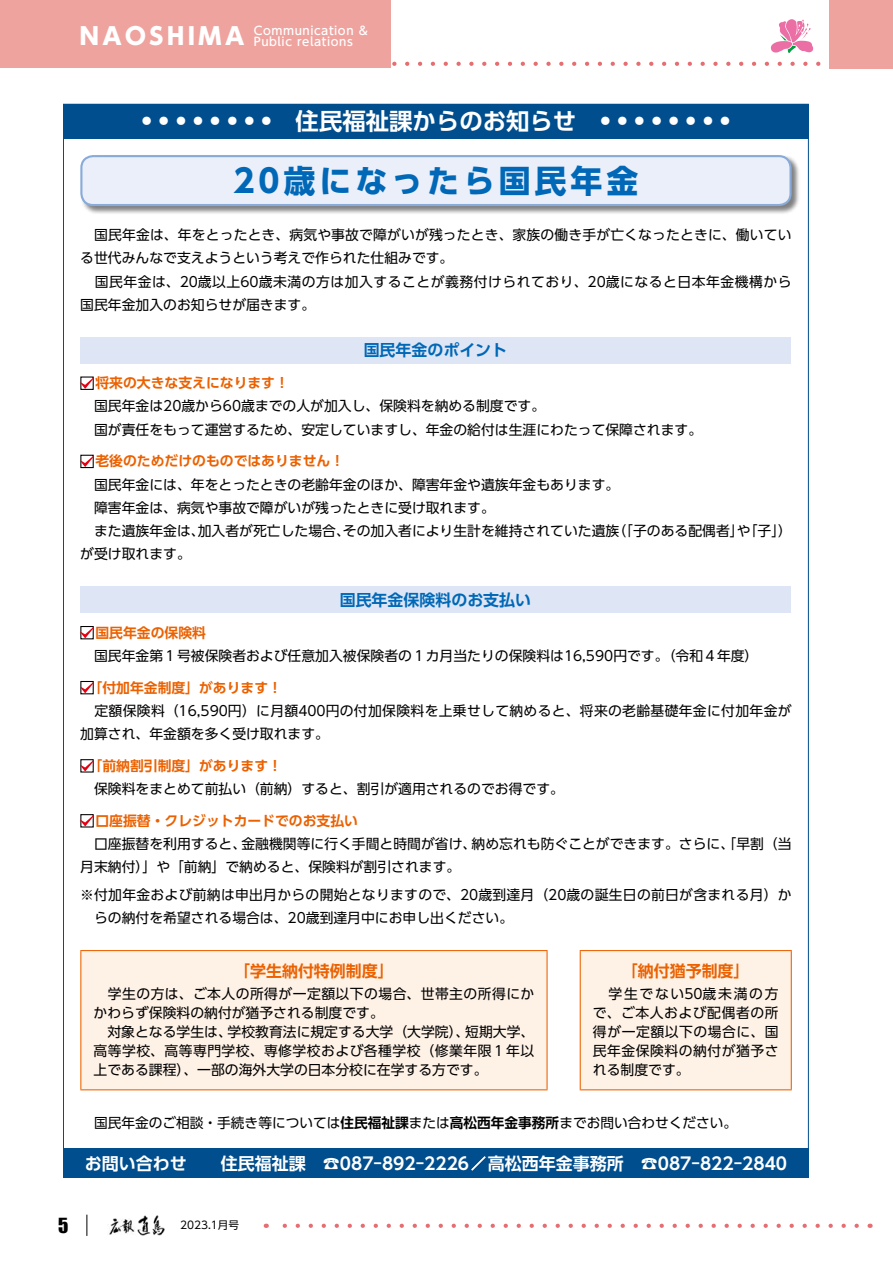
<style>
.page{position:relative;width:893px;height:1263px;background:#fff}
.page>*{position:absolute;margin:0;border:0;box-sizing:border-box;transform-origin:0 0}
.t1{font:700 31.95px "UD Shin Go Pro";letter-spacing:.125em;color:#0068b7}
.t2{font:700 23.4px "Shin Go Pro De";color:#fff}
.t3{font:700 23.4px "UD Shin Go Pro De";color:#fff}
.t4{font:800 23.4px "UD Shin Go Pro";letter-spacing:.15em;color:#fff}
.t5{font:19.2px "Impact";color:#000}
.t6{font:700 16.95px "UD Shin Go Pro De";color:#fff}
.t7{font:700 15.9px "UD Shin Go Pro De";color:#0068b7}
.t8{font:700 15.9px "UD Shin Go Pro De";color:#eb6100}
.t9{font:13.8px/23.2px "UD Shin Go Pro";color:#000}
.t10{font:700 13.8px "UD Shin Go Pro De";color:#eb6100}
.t11{font:13.8px/23.2px "UD Shin Go Pro";letter-spacing:.02em;color:#000}
.t12{font:13.8px/23.2px "UD Shin Go Pro";letter-spacing:.025em;color:#000}
.t13{font:13.8px "UD Shin Go Pro";letter-spacing:.03em;color:#000}
.t14{font:500 11.7px "UD Shin Go Pro";letter-spacing:.05em;color:#fff}
.t15{font:10.65px "UD Shin Go Pro";color:#000}
.s1{font-family:"UD Shin Go Pro De";font-weight:700}
.s2{font-size:14.85px}
</style>
<div class="page">
<svg style="left:87px;top:1215px;width:1px;height:21px"></svg>
<svg style="left:392px;top:62px;width:429px;height:4px"></svg>
<div style="left:0;top:0;width:391px;height:68px;background:#eea39e"></div>
<svg style="left:266px;top:1224px;width:591px;height:4px"></svg>
<img style="left:108px;top:1219px;width:27px;height:16px">
<img style="left:138px;top:1215px;width:27px;height:20px">
<div style="left:63px;top:104px;width:746px;height:34px;background:#004e8d"></div>
<div style="left:63px;top:1148px;width:746px;height:30px;background:#004e8d"></div>
<svg style="left:471px;top:1156px;width:15px;height:15px"></svg>
<div style="left:80px;top:155px;width:720px;height:60px;background:#000;opacity:.5"></div>
<div style="left:81px;top:156px;width:709px;height:49px;background:#eaeff9;border-radius:12px"></div>
<div style="left:80px;top:155px;width:712px;height:51px;border:2px solid #88abda;border-radius:12px"></div>
<div style="left:80px;top:337px;width:710px;height:26px;background:#dee6f5"></div>
<div style="left:80px;top:376px;width:14px;height:14px;border:1px solid #000"></div>
<svg style="left:80px;top:378px;width:14px;height:11px"></svg>
<div style="left:80px;top:455px;width:14px;height:13px;border:1px solid #000"></div>
<svg style="left:80px;top:456px;width:14px;height:11px"></svg>
<div style="left:80px;top:586px;width:710px;height:27px;background:#dee6f5"></div>
<div style="left:80px;top:626px;width:14px;height:13px;border:1px solid #000"></div>
<svg style="left:80px;top:627px;width:14px;height:11px"></svg>
<div style="left:80px;top:681px;width:14px;height:13px;border:1px solid #000"></div>
<svg style="left:80px;top:682px;width:14px;height:11px"></svg>
<div style="left:80px;top:759px;width:14px;height:13px;border:1px solid #000"></div>
<svg style="left:80px;top:760px;width:14px;height:11px"></svg>
<div style="left:80px;top:814px;width:14px;height:13px;border:1px solid #000"></div>
<svg style="left:80px;top:815px;width:14px;height:11px"></svg>
<div style="left:81px;top:950px;width:710px;height:140px;background:#fef2e7"></div>
<hr style="left:80px;top:950px;width:468px;height:1px;background:#eb6100">
<hr style="left:80px;top:951px;width:1px;height:138px;background:#eb6100">
<hr style="left:546px;top:951px;width:2px;height:138px;background:#eb6100">
<hr style="left:80px;top:1089px;width:468px;height:1px;background:#eb6100">
<hr style="left:580px;top:950px;width:212px;height:1px;background:#eb6100">
<hr style="left:580px;top:951px;width:1px;height:138px;background:#eb6100">
<hr style="left:791px;top:951px;width:1px;height:138px;background:#eb6100">
<hr style="left:580px;top:1089px;width:212px;height:1px;background:#eb6100">
<svg style="left:771px;top:19px;width:42px;height:34px"></svg>
<div style="left:829px;top:0;width:64px;height:68px;background:#eea39e"></div>
<p class="t14" style="left:254px;top:21px;width:115px">Communication &amp;</p>
<h2 class="t4" style="left:80px;top:17px;width:166px">NAOSHIMA</h2>
<p class="t14" style="left:254px;top:32px;width:101px">Public relations</p>
<h2 class="t2" style="left:141px;top:102px;width:133px">••••••••</h2>
<h2 class="t3" style="left:296px;top:102px;width:282px">住民福祉課からのお知らせ</h2>
<h2 class="t2" style="left:600px;top:102px;width:133px">••••••••</h2>
<h1 class="t1" style="left:234px;top:154px;width:406px">20歳になったら国民年金</h1>
<p class="t9" style="left:80px;top:223px;width:713px">　国民年金は、年をとったとき、病気や事故で障がいが残ったとき、家族の働き手が亡くなったときに、働いている世代みんなで支えようという考えで作られた仕組みです。<br>　国民年金は、20歳以上60歳未満の方は加入することが義務付けられており、20歳になると日本年金機構から国民年金加入のお知らせが届きます。</p>
<p class="t7" style="left:364px;top:337px;width:145px">国民年金のポイント</p>
<p class="t10" style="left:95px;top:372px;width:195px">将来の大きな支えになります!</p>
<p class="t9" style="left:80px;top:394px;width:623px">　国民年金は20歳から60歳までの人が加入し、保険料を納める制度です。<br>　国が責任をもって運営するため、安定していますし、年金の給付は生涯にわたって保障されます。</p>
<p class="t10" style="left:95px;top:450px;width:250px">老後のためだけのものではありません!</p>
<p class="t9" style="left:80px;top:472px;width:540px">　国民年金には、年をとったときの老齢年金のほか、障害年金や遺族年金もあります。</p>
<p class="t9" style="left:80px;top:496px;width:416px">　障害年金は、病気や事故で障がいが残ったときに受け取れます。</p>
<p class="t9" style="left:612px;top:519px;width:181px">（「子のある配偶者 「や」 子 (「</p>
<p class="t9" style="left:198px;top:519px;width:154px">加入者が死亡した場合、</p>
<p class="t9" style="left:80px;top:519px;width:126px">　また遺族年金は、が受け取れます。</p>
<p class="t9" style="left:343px;top:519px;width:278px">その加入者により生計を維持されていた遺族</p>
<p class="t7" style="left:340px;top:587px;width:193px">国民年金保険料のお支払い</p>
<p class="t10" style="left:95px;top:621px;width:112px">国民年金の保険料</p>
<p class="t9" style="left:80px;top:644px;width:680px">　国民年金第１号被保険者および任意加入被保険者の１カ月当たりの保険料は16,590円です。（令和４年度(</p>
<p class="t10" style="left:89px;top:676px;width:195px">「付加年金制度」があります!</p>
<p class="t12" style="left:80px;top:699px;width:713px">　定額保険料（16,590円）に月額400円の付加保険料を上乗せして納めると、将来の老齢基礎年金に付加年金が加算され、年金額を多く受け取れます。</p>
<p class="t10" style="left:89px;top:754px;width:195px">「前納割引制度」があります!</p>
<p class="t9" style="left:80px;top:777px;width:485px">　保険料をまとめて前払い（前納）すると、割引が適用されるのでお得です。</p>
<p class="t10" style="left:95px;top:809px;width:264px">口座振替・クレジットカードでのお支払い</p>
<p class="t9" style="left:472px;top:832px;width:321px">納め忘れも防ぐことができます。さらに、「早割（当</p>
<p class="t9" style="left:241px;top:832px;width:236px">金融機関等に行く手間と時間が省け、</p>
<p class="t9" style="left:80px;top:832px;width:382px">　口座振替を利用すると、<br>月末納付）」や「前納」で納めると、保険料が割引されます。</p>
<p class="t11" style="left:94px;top:882px;width:699px;text-indent:-14px">※付加年金および前納は申出月からの開始となりますので、20歳到達月（20歳の誕生日の前日が含まれる月）からの納付を希望される場合は、20歳到達月中にお申し出ください。</p>
<p class="t8" style="left:234px;top:958px;width:161px">「学生納付特例制度「</p>
<p class="t13" style="left:94px;top:982px;width:442px">　学生の方は、ご本人の所得が一定額以下の場合、世帯主の所得にか</p>
<p class="t9" style="left:94px;top:1001px;width:292px">かわらず保険料の納付が猶予される制度です。</p>
<p class="t9" style="left:465px;top:1020px;width:71px">短期大学、</p>
<p class="t8" style="left:622px;top:958px;width:129px">「納付猶予制度「</p>
<p class="t9" style="left:593px;top:984px;width:187px;line-height:19.2px;text-align:justify">　学生でない50歳未満の方で、ご本人および配偶者の所得が一定額以下の場合に、国民年金保険料の納付が猶予される制度です。</p>
<p class="t9" style="left:94px;top:1110px;width:644px">国民年金のご相談・手続き等については<span class="s1">住民福祉課</span>または<span class="s1">高松西年金事務所</span>までお問い合わせください。</p>
<p class="t9" style="left:94px;top:1022px;width:442px;line-height:19.2px">　対象となる学生は、<br>高等学校、高等専門学校、専修学校および各種学校（修業年限１年以上である課程）、一部の海外大学の日本分校に在学する方です。</p>
<p class="t9" style="left:228px;top:1020px;width:243px">学校教育法に規定する大学（大学院）、</p>
<p class="t6" style="left:85px;top:1150px;width:541px">お問い合わせ　　住民福祉課　☎087-892-2226<span class="s2">／</span>高松西年金事務所</p>
<p class="t6" style="left:641px;top:1150px;width:148px">☎087-822-2840</p>
<h3 class="t5" style="left:58px;top:1210px;width:12px">5</h3>
<p class="t15" style="left:180px;top:1217px;width:61px">2023.1月号</p>
</div>
